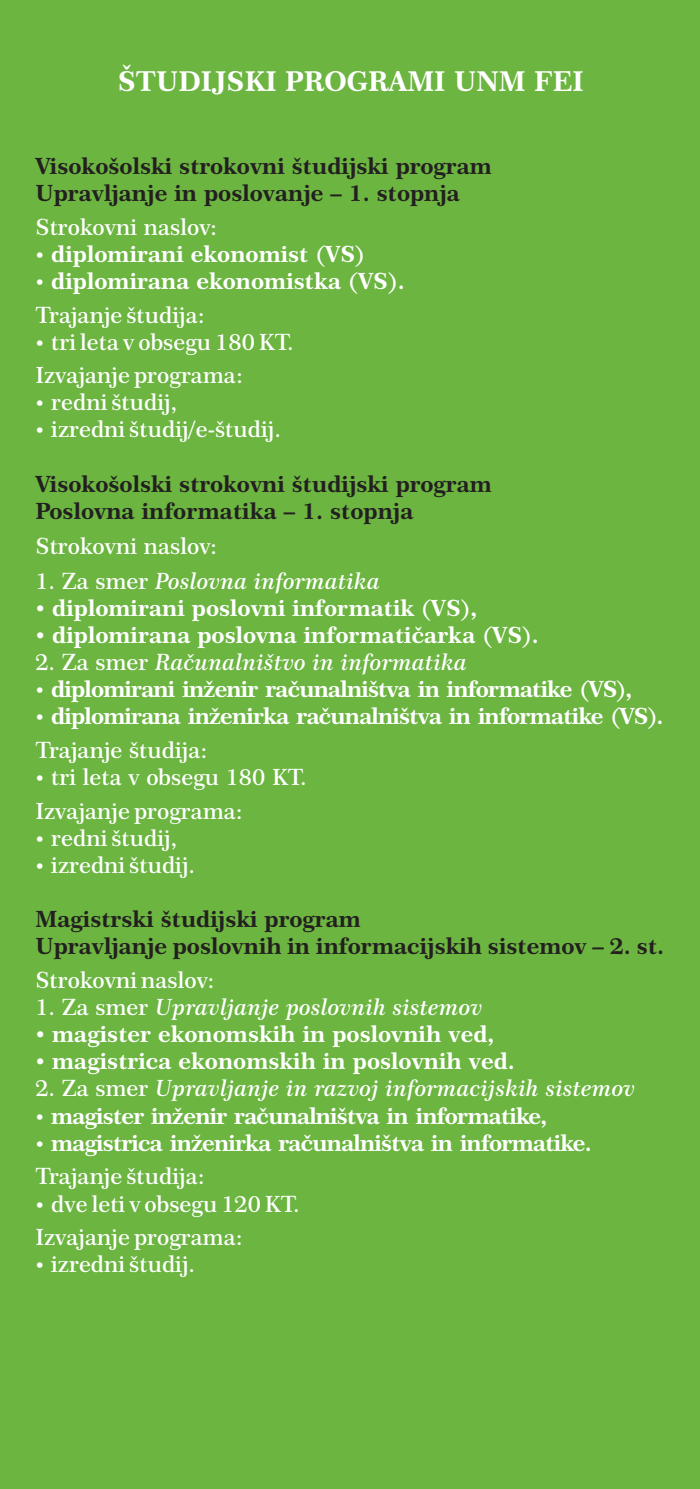
<style>
.page{position:relative;width:700px;height:1489px;background:#fff}
.page>*{position:absolute;margin:0;border:0;box-sizing:border-box;transform-origin:0 0}
.t1{font:27.5px "Century 751 BT Bold B";color:#fff}
.t2{font:600 22.5px/27px "Century 751 BT";color:#fff}
.t3{font:22.5px/27px "Century 751 BT Bold B";color:#231f20}
.t4{font:22.5px/27px "Century 751 BT Bold B";letter-spacing:-.015em;color:#fff}
.t5{font:22.5px/27px "Century 751 BT Bold B";letter-spacing:-.035em;color:#fff}
.t6{font:22.5px "Century 751 BT Semi Bold Italic B";color:#fff}
.s1{font-family:"Century 751 BT";font-weight:600}
</style>
<div class="page">
<div style="left:0;top:0;width:700px;height:1488px;background:#6bb540"></div>
<p class="t1" style="left:118px;top:70px;width:467px">ŠTUDIJSKI PROGRAMI UNM FEI</p>
<p class="t3" style="left:35px;top:154px;width:458px">Visokošolski strokovni študijski program<br>Upravljanje in poslovanje – 1. stopnja</p>
<p class="t2" style="left:35px;top:215px;width:183px">Strokovni naslov:</p>
<p class="t4" style="left:51px;top:242px;width:355px">diplomirani ekonomist (VS) diplomirana ekonomistka (VS).</p>
<p class="t2" style="left:51px;top:303px;width:244px;text-indent:-16px">Trajanje študija:<br>tri leta v obsegu 180 KT.</p>
<p class="t2" style="left:51px;top:364px;width:231px;text-indent:-16px">Izvajanje programa: redni študij,<br>izredni študij/e-študij.</p>
<p class="t3" style="left:35px;top:472px;width:458px">Visokošolski strokovni študijski program<br>Poslovna informatika – 1. stopnja</p>
<p class="t2" style="left:35px;top:534px;width:183px">Strokovni naslov:</p>
<p class="t6" style="left:35px;top:572px;width:346px"><span class="s1">1. Za smer</span> Poslovna informatika</p>
<p class="t4" style="left:52px;top:596px;width:488px">diplomirani poslovni informatik (VS), diplomirana poslovna informatičarka (VS).</p>
<p class="t6" style="left:35px;top:653px;width:433px"><span class="s1">2. Za smer</span> Računalništvo in informatika</p>
<p class="t5" style="left:51px;top:678px;width:614px">diplomirani inženir računalništva in informatike (VS), diplomirana inženirka računalništva in informatike (VS).</p>
<p class="t2" style="left:51px;top:738px;width:257px;text-indent:-16px">Trajanje študija:<br>tri leta v obsegu 180 KT.</p>
<p class="t2" style="left:51px;top:799px;width:193px;text-indent:-16px">Izvajanje programa: redni študij, izredni študij.</p>
<p class="t3" style="left:35px;top:907px;width:630px">Magistrski študijski program<br>Upravljanje poslovnih in informacijskih sistemov – 2. st.</p>
<p class="t2" style="left:35px;top:968px;width:181px">Strokovni naslov:</p>
<p class="t6" style="left:35px;top:998px;width:449px"><span class="s1">1. Za smer</span> Upravljanje poslovnih sistemov</p>
<p class="t4" style="left:52px;top:1022px;width:464px">magister ekonomskih in poslovnih ved, magistrica ekonomskih in poslovnih ved.</p>
<p class="t6" style="left:35px;top:1079px;width:601px"><span class="s1">2. Za smer</span> Upravljanje in razvoj informacijskih sistemov</p>
<p class="t5" style="left:51px;top:1104px;width:542px">magister inženir računalništva in informatike, magistrica inženirka računalništva in informatike.</p>
<p class="t2" style="left:51px;top:1164px;width:250px;text-indent:-16px">Trajanje študija:<br>dve leti v obsegu 120 KT.</p>
<p class="t2" style="left:51px;top:1225px;width:193px;text-indent:-16px">Izvajanje programa: izredni študij.</p>
</div>
